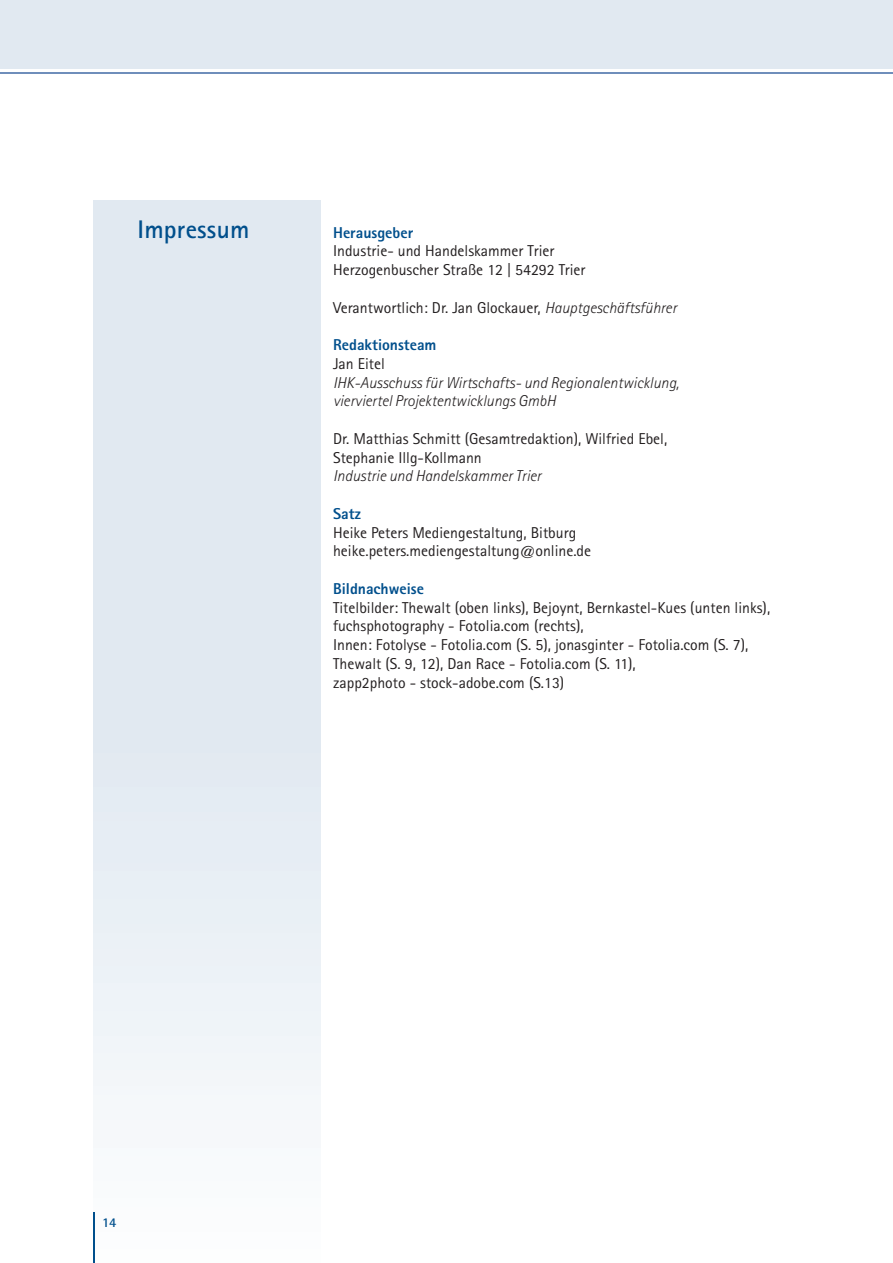
<style>
.page{position:relative;width:893px;height:1263px;background:#fff}
.page>*{position:absolute;margin:0;border:0;box-sizing:border-box;transform-origin:0 0}
.t1{font:700 25.5px "Rotis Sans Serif";letter-spacing:.01em;color:#004f8c}
.t2{font:15.75px/18.8px "Rotis Sans Serif";color:#231f20}
.t3{font:italic 300 15.75px/18.8px "Rotis Sans Serif";color:#231f20}
.t4{font:800 15.75px "Rotis Sans Serif";color:#004f8c}
.t5{font:700 13.5px "Rotis Sans Serif";color:#004f8c}
.s1{font-weight:300;font-style:italic}
</style>
<div class="page">
<div style="left:0;top:0;width:893px;height:68px;background:#e1e9f1"></div>
<hr style="left:0;top:72px;width:893px;height:2px;background:#6f8ebb">
<div style="left:94px;top:200px;width:226px;height:1063px;background:linear-gradient(to bottom,#dae4ee,#f5f8fb)"></div>
<hr style="left:94px;top:1213px;width:1px;height:50px;background:#004f8c">
<h1 class="t1" style="left:137px;top:213px;width:114px">Impressum</h1>
<p class="t4" style="left:333px;top:222px;width:82px">Herausgeber</p>
<p class="t2" style="left:333px;top:241px;width:254px">Industrie- und Handelskammer Trier<br>Herzogenbuscher Straße 12 | 54292 Trier</p>
<p class="t2" style="left:333px;top:298px;width:345px">Verantwortlich: Dr. Jan Glockauer, <span class="s1">Hauptgeschäftsführer</span></p>
<p class="t4" style="left:333px;top:335px;width:105px">Redaktionsteam</p>
<p class="t2" style="left:333px;top:354px;width:53px">Jan Eitel</p>
<p class="t3" style="left:333px;top:373px;width:348px">IHK-Ausschuss für Wirtschafts- und Regionalentwicklung, vierviertel Projektentwicklungs GmbH</p>
<p class="t2" style="left:333px;top:429px;width:336px">Dr. Matthias Schmitt (Gesamtredaktion), Wilfried Ebel,<br>Stephanie Illg-Kollmann</p>
<p class="t3" style="left:333px;top:467px;width:210px">Industrie und Handelskammer Trier</p>
<p class="t4" style="left:333px;top:503px;width:29px">Satz</p>
<p class="t2" style="left:333px;top:523px;width:260px">Heike Peters Mediengestaltung, Bitburg heike.peters.mediengestaltung@online.de</p>
<p class="t4" style="left:333px;top:578px;width:92px">Bildnachweise</p>
<p class="t2" style="left:333px;top:598px;width:439px">Titelbilder: Thewalt (oben links), Bejoynt, Bernkastel-Kues (unten links), fuchsphotography - Fotolia.com (rechts),<br>Innen: Fotolyse - Fotolia.com (S. 5), jonasginter - Fotolia.com (S. 7), Thewalt (S. 9, 12), Dan Race - Fotolia.com (S. 11),<br>zapp2photo - stock-adobe.com (S.13)</p>
<p class="t5" style="left:102px;top:1214px;width:16px">14</p>
</div>
